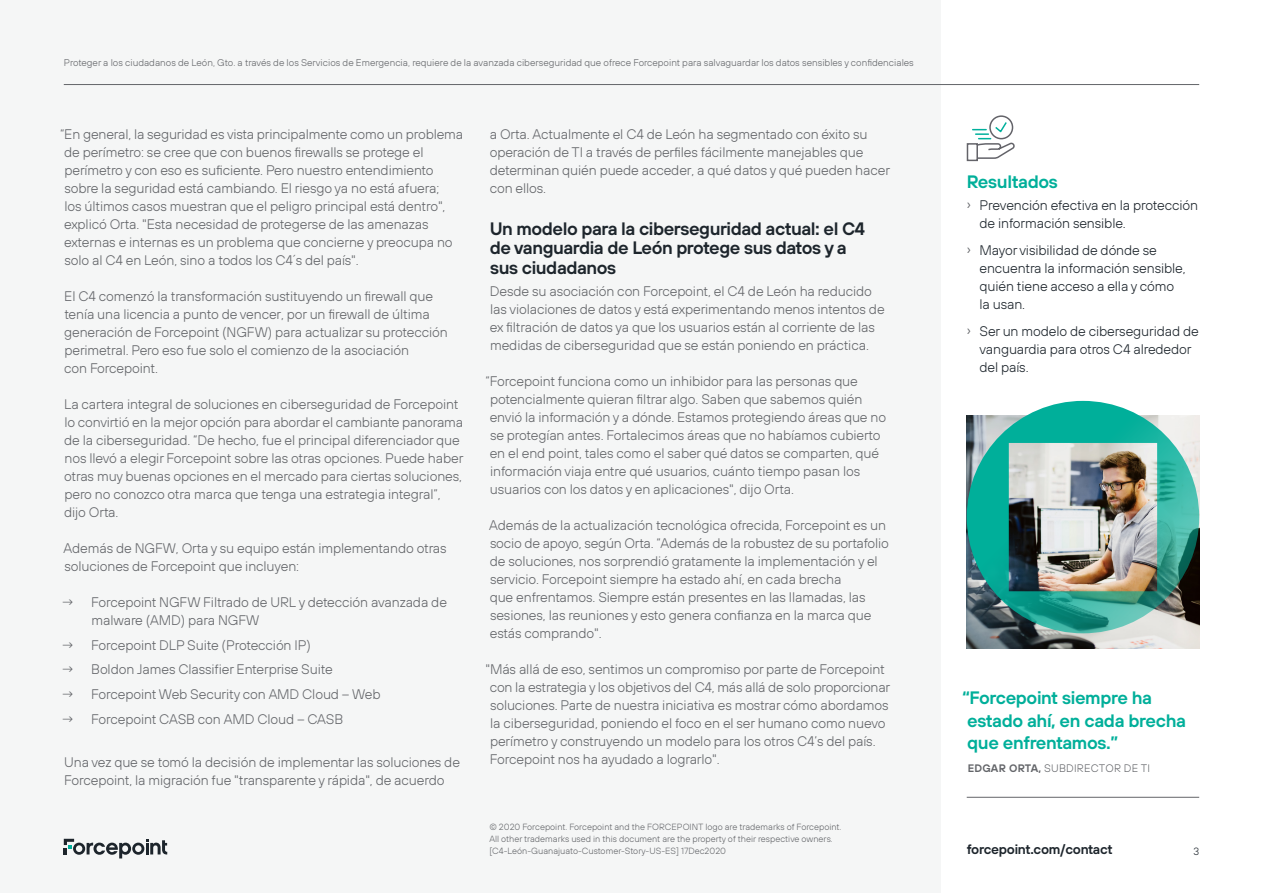
<style>
.page{position:relative;width:1263px;height:893px;background:#fff}
.page>*{position:absolute;margin:0;border:0;box-sizing:border-box;transform-origin:0 0}
.t1{font:600 18px/19.5px "FP Sans";letter-spacing:-.025em;color:#1d252c}
.t2{font:600 18px/22.5px "FP Sans";letter-spacing:-.02em;color:#00af9a}
.t3{font:300 13.8px/18px "FP Sans";letter-spacing:-.01em;color:#636569}
.t4{font:300 13.8px/18px "FP Sans";letter-spacing:-.01em;color:#1d252c}
.t5{font:600 13.5px "FP Sans";letter-spacing:-.02em;color:#1d252c}
.t6{font:300 10.8px "FP Sans";letter-spacing:.02em;color:#636569}
.t7{font:300 10.5px "FP Sans";color:#1d252c}
.t8{font:300 9.75px "FP Sans";color:#636569}
.t9{font:300 9px/12px "FP Sans";color:#636569}
.s1{font-weight:400;font-size:13.5px;color:#636569}
.s2{font-weight:600}
</style>
<div class="page">
<div style="left:0;top:0;width:941px;height:893px;background:#f5f6f6"></div>
<svg style="left:64px;top:839px;width:103px;height:19px"></svg>
<hr style="left:64px;top:84px;width:1135px;height:1px;background:#636569">
<div style="left:989px;top:115px;width:24px;height:24px;border:2px solid #636369;border-radius:50%"></div>
<svg style="left:966px;top:120px;width:48px;height:42px"></svg>
<img style="left:967px;top:633px;width:232px;height:15px">
<img style="left:967px;top:401px;width:232px;height:232px">
<hr style="left:967px;top:797px;width:232px;height:1px;background:#636569">
<p class="t8" style="left:64px;top:56px;width:852px">Proteger a los ciudadanos de León, Gto. a través de los Servicios de Emergencia, requiere de la avanzada ciberseguridad que ofrece Forcepoint para salvaguardar los datos sensibles y confidenciales</p>
<p class="t3" style="left:60px;top:125px;width:405px">“En general, la seguridad es vista principalmente como un problema de perímetro: se cree que con buenos firewalls se protege el perímetro y con eso es suficiente. Pero nuestro entendimiento sobre la seguridad está cambiando. El riesgo ya no está afuera;<br>los últimos casos muestran que el peligro principal está dentro", explicó Orta. "Esta necesidad de protegerse de las amenazas externas e internas es un problema que concierne y preocupa no solo al C4 en León, sino a todos los C4´s del país".</p>
<p class="t3" style="left:64px;top:287px;width:385px">El C4 comenzó la transformación sustituyendo un firewall que tenía una licencia a punto de vencer, por un firewall de última generación de Forcepoint (NGFW) para actualizar su protección perimetral. Pero eso fue solo el comienzo de la asociación<br>con Forcepoint.</p>
<p class="t3" style="left:64px;top:395px;width:401px">La cartera integral de soluciones en ciberseguridad de Forcepoint lo convirtió en la mejor opción para abordar el cambiante panorama de la ciberseguridad. “De hecho, fue el principal diferenciador que nos llevó a elegir Forcepoint sobre las otras opciones. Puede haber otras muy buenas opciones en el mercado para ciertas soluciones, pero no conozco otra marca que tenga una estrategia integral”, dijo Orta.</p>
<p class="t3" style="left:64px;top:539px;width:385px">Además de NGFW, Orta y su equipo están implementando otras soluciones de Forcepoint que incluyen:</p>
<p class="t3" style="left:91px;top:593px;width:357px;text-indent:-31px">→ Forcepoint NGFW Filtrado de URL y detección avanzada de malware (AMD) para NGFW</p>
<p class="t3" style="left:61px;top:636px;width:252px">→ Forcepoint DLP Suite (Protección IP)</p>
<p class="t3" style="left:61px;top:660px;width:273px">→ Boldon James Classifier Enterprise Suite</p>
<p class="t3" style="left:61px;top:685px;width:321px">→ Forcepoint Web Security con AMD Cloud – Web</p>
<p class="t3" style="left:61px;top:710px;width:284px">→ Forcepoint CASB con AMD Cloud – CASB</p>
<p class="t3" style="left:64px;top:753px;width:397px">Una vez que se tomó la decisión de implementar las soluciones de<br>Forcepoint, la migración fue "transparente y rápida", de acuerdo</p>
<p class="t3" style="left:490px;top:125px;width:402px">a Orta. Actualmente el C4 de León ha segmentado con éxito su operación de TI a través de perfiles fácilmente manejables que determinan quién puede acceder, a qué datos y qué pueden hacer con ellos.</p>
<h1 class="t1" style="left:490px;top:218px;width:377px">Un modelo para la ciberseguridad actual: el C4 de vanguardia de León protege sus datos y a sus ciudadanos</h1>
<p class="t3" style="left:490px;top:282px;width:396px">Desde su asociación con Forcepoint, el C4 de León ha reducido las violaciones de datos y está experimentando menos intentos de ex filtración de datos ya que los usuarios están al corriente de las medidas de ciberseguridad que se están poniendo en práctica.</p>
<p class="t3" style="left:486px;top:372px;width:402px">“Forcepoint funciona como un inhibidor para las personas que potencialmente quieran filtrar algo. Saben que sabemos quién envió la información y a dónde. Estamos protegiendo áreas que no se protegían antes. Fortalecimos áreas que no habíamos cubierto en el end point, tales como el saber qué datos se comparten, qué información viaja entre qué usuarios, cuánto tiempo pasan los usuarios con los datos y en aplicaciones", dijo Orta.</p>
<p class="t3" style="left:489px;top:516px;width:401px">Además de la actualización tecnológica ofrecida, Forcepoint es un socio de apoyo, según Orta. “Además de la robustez de su portafolio de soluciones, nos sorprendió gratamente la implementación y el servicio. Forcepoint siempre ha estado ahí, en cada brecha<br>que enfrentamos. Siempre están presentes en las llamadas, las sesiones, las reuniones y esto genera confianza en la marca que estás comprando".</p>
<p class="t3" style="left:490px;top:660px;width:402px;text-indent:-4px">"Más allá de eso, sentimos un compromiso por parte de Forcepoint con la estrategia y los objetivos del C4, más allá de solo proporcionar soluciones. Parte de nuestra iniciativa es mostrar cómo abordamos la ciberseguridad, poniendo el foco en el ser humano como nuevo perímetro y construyendo un modelo para los otros C4’s del país.<br>Forcepoint nos ha ayudado a lograrlo".</p>
<p class="t9" style="left:489px;top:821px;width:354px">© 2020 Forcepoint. Forcepoint and the FORCEPOINT logo are trademarks of Forcepoint.<br>All other trademarks used in this document are the property of their respective owners. [C4-León-Guanajuato-Customer-Story-US-ES] 17Dec2020</p>
<h1 class="t2" style="left:967px;top:170px;width:93px">Resultados</h1>
<p class="t4" style="left:979px;top:196px;width:220px;text-indent:-13px"><span class="s1">›</span> Prevención efectiva en la protección de información sensible.</p>
<p class="t4" style="left:979px;top:241px;width:208px;text-indent:-13px"><span class="s1">›</span> Mayor visibilidad de dónde se encuentra la información sensible, quién tiene acceso a ella y cómo la usan.</p>
<p class="t4" style="left:979px;top:322px;width:221px;text-indent:-13px"><span class="s1">›</span> Ser un modelo de ciberseguridad de vanguardia para otros C4 alrededor del país.</p>
<h1 class="t2" style="left:962px;top:686px;width:225px">“Forcepoint siempre ha estado ahí, en cada brecha que enfrentamos.”</h1>
<p class="t6" style="left:968px;top:761px;width:184px"><span class="s2">EDGAR ORTA,</span> SUBDIRECTOR DE TI</p>
<p class="t5" style="left:967px;top:841px;width:148px">forcepoint.com/contact</p>
<p class="t7" style="left:1193px;top:844px;width:7px">3</p>
</div>
